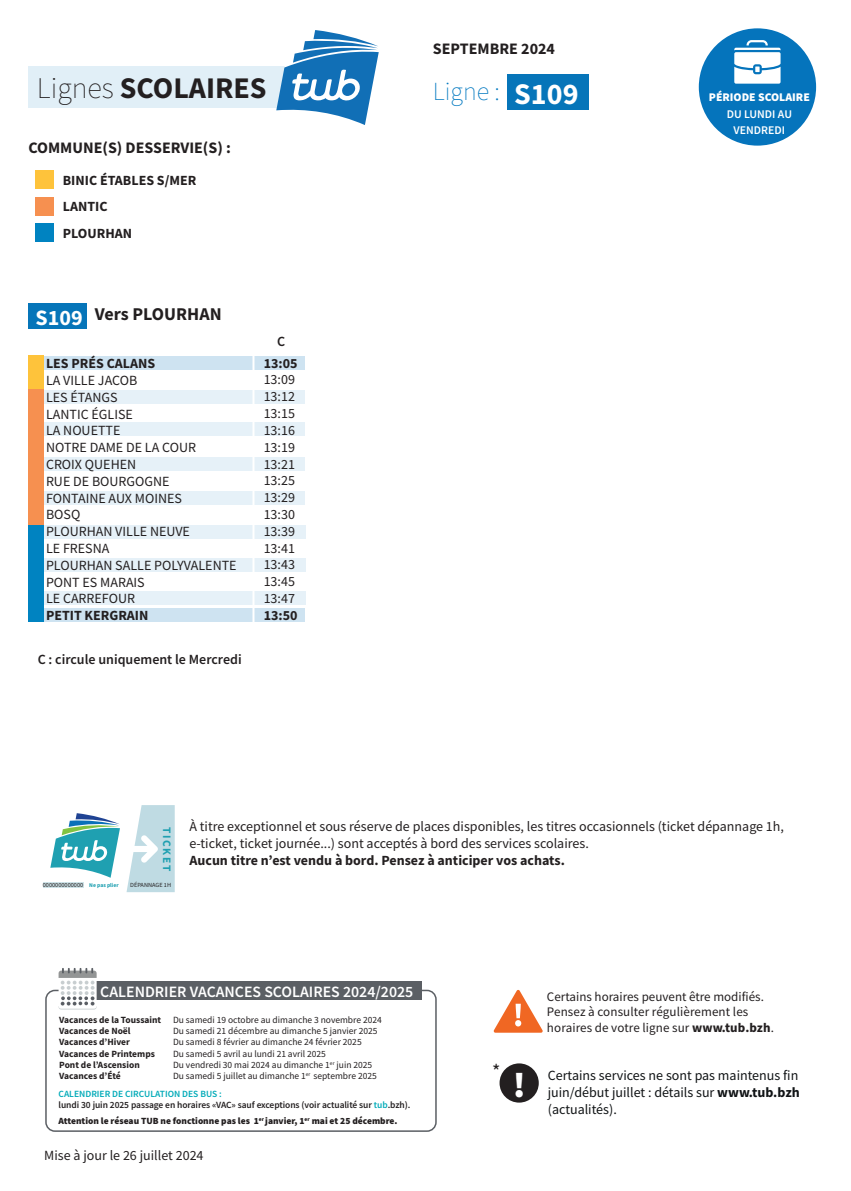
<style>
.page{position:relative;width:851px;height:1191px;background:#fff}
.page>*{position:absolute;margin:0;border:0;box-sizing:border-box;transform-origin:0 0}
.t1{font:900 36px "Source Sans Pro";color:#fff}
.t2{font:700 30px "Source Sans Pro";color:#231f20}
.t3{font:700 30px "Source Sans Pro";color:#fff}
.t4{font:200 26px "Source Sans Pro";color:#0078c0}
.t5{font:700 18px "Source Sans Pro";color:#231f20}
.t6{font:700 16px "Source Sans Pro";color:#231f20}
.t7{font:600 15.8px "Source Sans Pro";color:#fff}
.t8{font:14px/16.8px "Source Sans Pro";color:#231f20}
.t9{font:700 14px/27px "Source Sans Pro";color:#231f20}
.t10{font:14px/16.8px "Source Sans Pro";color:#101315;text-align:justify}
.t11{font:600 14px "Source Sans Pro";color:#231f20}
.t12{font:13px/15.6px "Source Sans Pro";color:#231f20}
.t13{font:600 11.8px/16.4px "Source Sans Pro";color:#fff;text-align:center}
.t14{font:900 11.8px "Source Sans Pro";color:#fff}
.t15{font:700 11.4px "Source Sans Pro";letter-spacing:.14em;color:#1fa0b1}
.t16{font:9.4px/11.4px "Source Sans Pro";color:#231f20}
.t17{font:600 9.4px/11px "Source Sans Pro";letter-spacing:-.01em;color:#231f20}
.t18{font:900 9.4px "Source Sans Pro";color:#231f20}
.t19{font:700 9.4px "Source Sans Pro";color:#231f20}
.t20{font:6.2px "Source Sans Pro";color:#231f20}
.t21{font:700 5.6px "Source Sans Pro";color:#1fa0b1}
.s1{font-weight:200}
.s2{font-size:22px;color:#fff}
.s3{font-weight:700}
.s4{color:#00aab8}
</style>
<div class="page">
<div style="left:28px;top:66px;width:267px;height:42px;background:#e1eff7"></div>
<div style="left:698px;top:28px;width:118px;height:118px;background:#0574bc;border-radius:50%"></div>
<svg style="left:734px;top:40px;width:46px;height:44px"></svg>
<svg style="left:493px;top:989px;width:50px;height:43px"></svg>
<div style="left:499px;top:1063px;width:39px;height:39px;background:#231f20;border-radius:50%"></div>
<svg style="left:276px;top:30px;width:103px;height:95px"></svg>
<div style="left:45px;top:989px;width:391px;height:142px;border:2px solid #5b5f64;border-radius:9px"></div>
<div style="left:95px;top:981px;width:326px;height:19px;background:#5b5f64"></div>
<svg style="left:59px;top:968px;width:38px;height:41px"></svg>
<div style="left:43px;top:608px;width:262px;height:14px;background:#cee3f1"></div>
<div style="left:44px;top:591px;width:261px;height:14px;background:#e6f1f8"></div>
<div style="left:44px;top:558px;width:261px;height:14px;background:#e6f1f8"></div>
<div style="left:44px;top:525px;width:261px;height:14px;background:#e6f1f8"></div>
<div style="left:507px;top:74px;width:81px;height:35px;background:#0675b9"></div>
<div style="left:43px;top:356px;width:261px;height:13px;background:#cee3f1"></div>
<div style="left:43px;top:390px;width:261px;height:13px;background:#e6f1f8"></div>
<div style="left:43px;top:423px;width:261px;height:13px;background:#e6f1f8"></div>
<div style="left:43px;top:457px;width:261px;height:13px;background:#e6f1f8"></div>
<div style="left:43px;top:491px;width:261px;height:13px;background:#e6f1f8"></div>
<div style="left:28px;top:303px;width:59px;height:26px;background:#0675b9"></div>
<div style="left:28px;top:523px;width:16px;height:99px;background:#0083c1"></div>
<div style="left:28px;top:356px;width:16px;height:35px;background:#fec33b"></div>
<div style="left:28px;top:390px;width:16px;height:135px;background:#f69050"></div>
<svg style="left:50px;top:805px;width:125px;height:87px"></svg>
<div style="left:43px;top:882px;width:40px;height:5px;background:#cfe4e9"></div>
<div style="left:36px;top:170px;width:18px;height:18px;background:#fec33b"></div>
<div style="left:36px;top:197px;width:18px;height:18px;background:#f69050"></div>
<div style="left:36px;top:224px;width:18px;height:18px;background:#0083c1"></div>
<hr style="left:252px;top:336px;width:2px;height:326px;background:#fff">
<h2 class="t2" style="left:37px;top:67px;width:231px"><span class="s1">Lignes</span> SCOLAIRES</h2>
<p class="t6" style="left:28px;top:137px;width:204px">COMMUNE(S) DESSERVIE(S) :</p>
<p class="t9" style="left:63px;top:166px;width:135px">BINIC ÉTABLES S/MER</p>
<p class="t9" style="left:63px;top:193px;width:71px">LANTIC<br>PLOURHAN</p>
<p class="t5" style="left:35px;top:302px;width:188px"><span class="s2">S109</span> Vers PLOURHAN</p>
<p class="t9" style="left:46px;top:350px;width:111px">LES PRÉS CALANS</p>
<p class="t8" style="left:46px;top:372px;width:192px">LA VILLE JACOB<br>LES ÉTANGS<br>LANTIC ÉGLISE<br>LA NOUETTE<br>NOTRE DAME DE LA COUR<br>CROIX QUEHEN<br>RUE DE BOURGOGNE<br>FONTAINE AUX MOINES<br>BOSQ<br>PLOURHAN VILLE NEUVE<br>LE FRESNA<br>PLOURHAN SALLE POLYVALENTE<br>PONT ES MARAIS<br>LE CARREFOUR</p>
<p class="t9" style="left:46px;top:602px;width:104px">PETIT KERGRAIN</p>
<p class="t11" style="left:38px;top:650px;width:205px">C : circule uniquement le Mercredi</p>
<p class="t11" style="left:277px;top:332px;width:10px">C</p>
<p class="t9" style="left:264px;top:349px;width:35px">13:05</p>
<p class="t8" style="left:264px;top:371px;width:33px;text-align:justify">13:09<br>13:12<br>13:15<br>13:16<br>13:19<br>13:21<br>13:25<br>13:29<br>13:30<br>13:39<br>13:41<br>13:43<br>13:45<br>13:47</p>
<p class="t9" style="left:264px;top:601px;width:35px">13:50</p>
<p class="t6" style="left:433px;top:38px;width:124px">SEPTEMBRE 2024</p>
<h2 class="t3" style="left:514px;top:73px;width:66px">S109</h2>
<h3 class="t4" style="left:433px;top:76px;width:68px">Ligne :</h3>
<p class="t14" style="left:708px;top:89px;width:102px">PÉRIODE SCOLAIRE</p>
<p class="t13" style="left:726px;top:105px;width:67px">DU LUNDI AU<br>VENDREDI</p>
<p class="t15" style="left:175px;top:827px;width:45px;rotate:90deg">TICKET</p>
<p class="t21" style="left:89px;top:881px;width:31px">Ne pas plier</p>
<p class="t20" style="left:130px;top:880px;width:42px">DÉPANNAGE 1H</p>
<p class="t20" style="left:43px;top:880px;width:42px">0000000000000</p>
<p class="t8" style="left:189px;top:818px;width:596px">À titre exceptionnel et sous réserve de places disponibles, les titres occasionnels (ticket dépannage 1h, e-ticket, ticket journée...) sont acceptés à bord des services scolaires.</p>
<p class="t9" style="left:189px;top:846px;width:377px">Aucun titre n’est vendu à bord. Pensez à anticiper vos achats.</p>
<p class="t7" style="left:100px;top:981px;width:314px">CALENDRIER VACANCES SCOLAIRES 2024/2025</p>
<p class="t16" style="left:59px;top:1013px;width:324px"><span class="s3">Vacances de la Toussaint</span> Du samedi 19 octobre au dimanche 3 novembre 2024<br><span class="s3">Vacances de Noël</span></p>
<p class="t16" style="left:173px;top:1025px;width:206px">Du samedi 21 décembre au dimanche 5 janvier 2025</p>
<p class="t19" style="left:59px;top:1035px;width:72px">Vacances d’Hiver</p>
<p class="t16" style="left:173px;top:1036px;width:190px">Du samedi 8 février au dimanche 24 février 2025</p>
<p class="t19" style="left:59px;top:1047px;width:97px">Vacances de Printemps</p>
<p class="t16" style="left:173px;top:1047px;width:154px">Du samedi 5 avril au lundi 21 avril 2025</p>
<p class="t19" style="left:59px;top:1058px;width:82px">Pont de l’Ascension</p>
<p class="t16" style="left:173px;top:1059px;width:201px">Du vendredi 30 mai 2024 au dimanche 1<sup>er</sup> juin 2025</p>
<p class="t19" style="left:59px;top:1070px;width:63px">Vacances d’Été</p>
<p class="t16" style="left:173px;top:1070px;width:205px">Du samedi 5 juillet au dimanche 1<sup>er</sup> septembre 2025</p>
<p class="t18" style="left:59px;top:1114px;width:340px">Attention le réseau TUB ne fonctionne pas les 1<sup>er</sup> janvier, 1<sup>er</sup> mai et 25 décembre.</p>
<p class="t17" style="left:59px;top:1088px;width:353px"><span class="s4">CALENDRIER DE CIRCULATION DES BUS :<br></span>lundi 30 juin 2025 passage en horaires «VAC» sauf exceptions (voir actualité sur <span class="s4">tub</span>.bzh).</p>
<p class="t8" style="left:44px;top:1146px;width:161px">Mise à jour le 26 juillet 2024</p>
<p class="t12" style="left:547px;top:988px;width:228px">Certains horaires peuvent être modifiés.<br>Pensez à consulter régulièrement les horaires de votre ligne sur <span class="s3">www.tub.bzh</span>.</p>
<h1 class="t1" style="left:512px;top:1059px;width:14px">!</h1>
<p class="t10" style="left:547px;top:1066px;width:253px">Certains services ne sont pas maintenus fin juin/début juillet : détails sur <span class="s3">www.tub.bzh </span>(actualités).</p>
</div>
